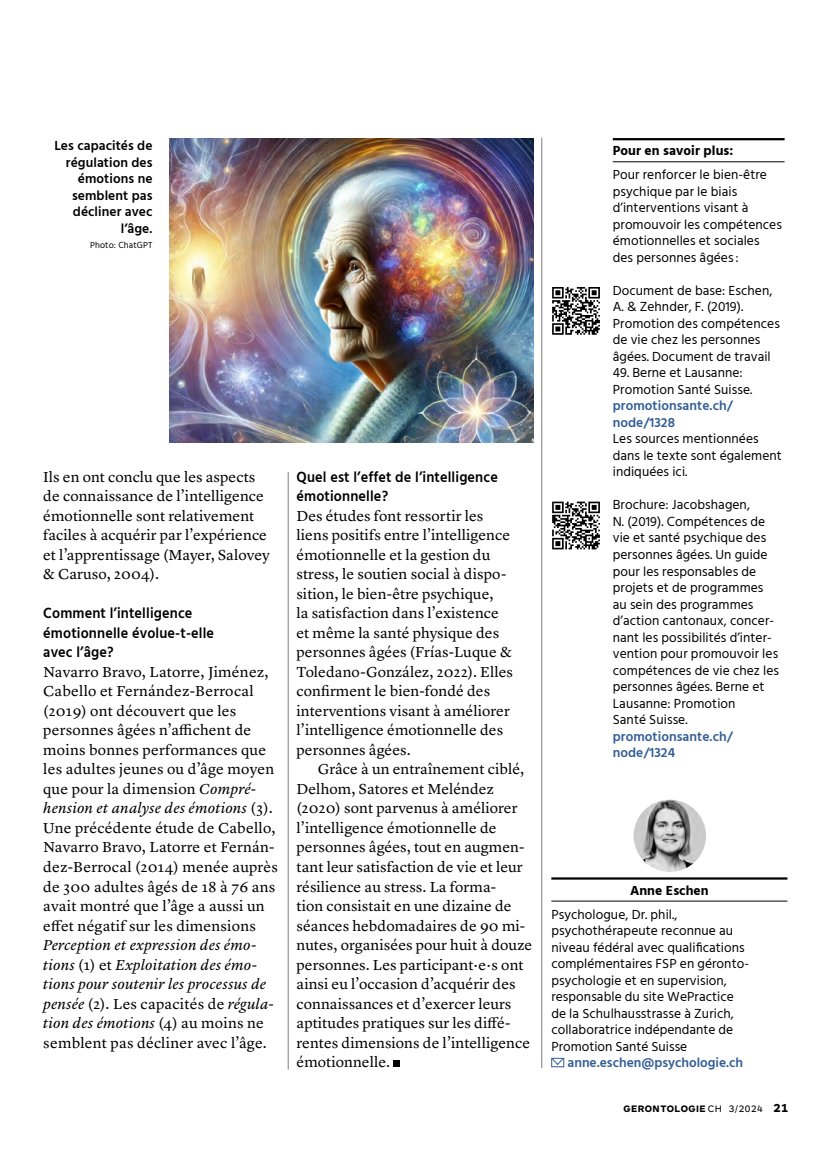
<style>
.page{position:relative;width:830px;height:1149px;background:#fff}
.page>*{position:absolute;margin:0;border:0;box-sizing:border-box;transform-origin:0 0}
.t1{font:15px/19.5px "Lyon Text";letter-spacing:.005em;color:#000}
.t2{font:italic 15px/19.5px "Lyon Text";letter-spacing:.01em;color:#000}
.t3{font:600 15px/19.5px "Hind Siliguri";letter-spacing:.01em;color:#000;scale:.95 1}
.t4{font:13.5px/16.5px "Hind Siliguri";letter-spacing:.005em;color:#000}
.t5{font:600 13.5px/16.5px "Hind Siliguri";letter-spacing:.005em;color:#325d95}
.t6{font:600 13.5px/16.5px "Hind Siliguri";letter-spacing:.005em;color:#000;text-align:right}
.t7{font:700 13.5px "Hind Siliguri";letter-spacing:.005em;color:#000}
.t8{font:700 9.75px "ARS Maquette Pro";letter-spacing:.05em;color:#000}
.t9{font:9px "Hind Siliguri";letter-spacing:.015em;color:#000}
.s1{font-style:italic}
.s2{font-style:normal}
.s3{font-weight:400}
.s4{font-size:12px}
</style>
<div class="page">
<svg style="left:393px;top:1060px;width:6px;height:6px"></svg>
<hr style="left:541px;top:137px;width:1px;height:930px;background:#807c7a">
<hr style="left:288px;top:472px;width:1px;height:597px;background:#807c7a">
<img style="left:633px;top:799px;width:72px;height:72px;border-radius:36px">
<hr style="left:551px;top:877px;width:236px;height:2px;background:#000">
<hr style="left:551px;top:900px;width:236px;height:1px;background:#000">
<div style="left:551px;top:1057px;width:13px;height:9px;border:1px solid #325d95"></div>
<svg style="left:551px;top:1057px;width:13px;height:8px"></svg>
<img style="left:169px;top:138px;width:364px;height:304px">
<svg style="left:552px;top:287px;width:48px;height:48px"></svg>
<svg style="left:552px;top:287px;width:47px;height:47px"></svg>
<svg style="left:552px;top:501px;width:48px;height:49px"></svg>
<svg style="left:552px;top:501px;width:47px;height:48px"></svg>
<hr style="left:612px;top:138px;width:172px;height:2px;background:#000">
<hr style="left:612px;top:161px;width:172px;height:1px;background:#000">
<p class="t6" style="left:54px;top:138px;width:100px">Les capacités de régulation des émotions ne semblent pas décliner avec l’âge.</p>
<p class="t9" style="left:90px;top:238px;width:64px">Photo: ChatGPT</p>
<p class="t1" style="left:43px;top:465px;width:228px">Ils en ont conclu que les aspects de connaissance de l’intelligence émotionnelle sont relativement faciles à acquérir par l’expérience et l’apprentissage (Mayer, Salovey &amp; Caruso, 2004).</p>
<p class="t3" style="left:43px;top:604px;width:181px">Comment l’intelligence émotionnelle évolue-t-elle avec l’âge?</p>
<p class="t1" style="left:43px;top:660px;width:236px">Navarro Bravo, Latorre, Jiménez,<br>Cabello et Fernández-Berrocal (2019) ont découvert que les personnes âgées n’affichent de moins bonnes performances que les adultes jeunes ou d’âge moyen que pour la dimension <span class="s1">Compré&shy;hension et analyse des émotions</span> (3).<br>Une précédente étude de Cabello,<br>Navarro Bravo, Latorre et Fernán&shy;dez-Berrocal (2014) menée auprès de 300 adultes âgés de 18 à 76 ans avait montré que l’âge a aussi un effet négatif sur les dimensions</p>
<p class="t2" style="left:43px;top:933px;width:232px">Perception et expression des émo&shy;tions <span class="s2">(1) et</span> Exploitation des émo&shy;tions pour soutenir les processus de pensée <span class="s2">(2). Les capacités de</span> régula&shy;tion des émotions <span class="s2">(4) au moins ne semblent pas décliner avec l’âge.</span></p>
<p class="t3" style="left:296px;top:467px;width:213px">Quel est l’effet de l’intelligence émotionnelle?</p>
<p class="t1" style="left:296px;top:504px;width:218px">Des études font ressortir les liens positifs entre l’intelligence émotionnelle et la gestion du stress, le soutien social à dispo&shy;sition, le bien-être psychique,<br>la satisfaction dans l’existence et même la santé physique des personnes âgées (Frías-Luque &amp;<br>Toledano-González, 2022). Elles confirment le bien-fondé des interventions visant à améliorer l’intelligence émotionnelle des personnes âgées.</p>
<p class="t1" style="left:296px;top:758px;width:237px;text-indent:21px">Grâce à un entraînement ciblé,<br>Delhom, Satores et Meléndez (2020) sont parvenus à améliorer l’intelligence émotionnelle de personnes âgées, tout en augmen&shy;tant leur satisfaction de vie et leur résilience au stress. La forma-<br>tion consistait en une dizaine de séances hebdomadaires de 90 mi&shy;nutes, organisées pour huit à douze personnes. Les participant·e·s ont ainsi eu l’occasion d’acquérir des connaissances et d’exercer leurs aptitudes pratiques sur les diffé&shy;rentes dimensions de l’intelligence émotionnelle.</p>
<p class="t7" style="left:612px;top:140px;width:122px">Pour en savoir plus:</p>
<p class="t4" style="left:612px;top:167px;width:171px">Pour renforcer le bien-être psychique par le biais d’interventions visant à promouvoir les compétences émotionnelles et sociales des personnes âgées :</p>
<p class="t4" style="left:612px;top:283px;width:168px">Document de base: Eschen,<br>A. &amp; Zehnder, F. (2019).<br>Promotion des compétences de vie chez les personnes âgées. Document de travail</p>
<p class="t4" style="left:612px;top:365px;width:141px">49. Berne et Lausanne:<br>Promotion Santé Suisse.</p>
<p class="t5" style="left:612px;top:398px;width:121px">promotionsante.ch/ node/1328</p>
<p class="t4" style="left:612px;top:431px;width:170px">Les sources mentionnées dans le texte sont également indiquées ici.</p>
<p class="t4" style="left:612px;top:497px;width:168px">Brochure: Jacobshagen,<br>N. (2019). Compétences de vie et santé psychique des personnes âgées. Un guide pour les responsables de projets et de programmes au sein des programmes d’action cantonaux, concer&shy;nant les possibilités d’inter&shy;vention pour promouvoir les compétences de vie chez les personnes âgées. Berne et<br>Lausanne: Promotion<br>Santé Suisse.</p>
<p class="t5" style="left:612px;top:728px;width:121px">promotionsante.ch/ node/1324</p>
<p class="t7" style="left:629px;top:879px;width:80px">Anne Eschen</p>
<p class="t4" style="left:551px;top:906px;width:199px">Psychologue, Dr. phil., psychothérapeute reconnue au niveau fédéral avec qualifications complémentaires FSP en géronto&shy;psychologie et en supervision, responsable du site WePractice de la Schulhausstrasse à Zurich, collaboratrice indépendante de<br>Promotion Santé Suisse</p>
<p class="t5" style="left:567px;top:1054px;width:177px">anne.eschen@psychologie.ch</p>
<p class="t8" style="left:623px;top:1102px;width:166px">GERONTOLOGIE <span class="s3">CH 3/2024</span> <span class="s4">21</span></p>
</div>
